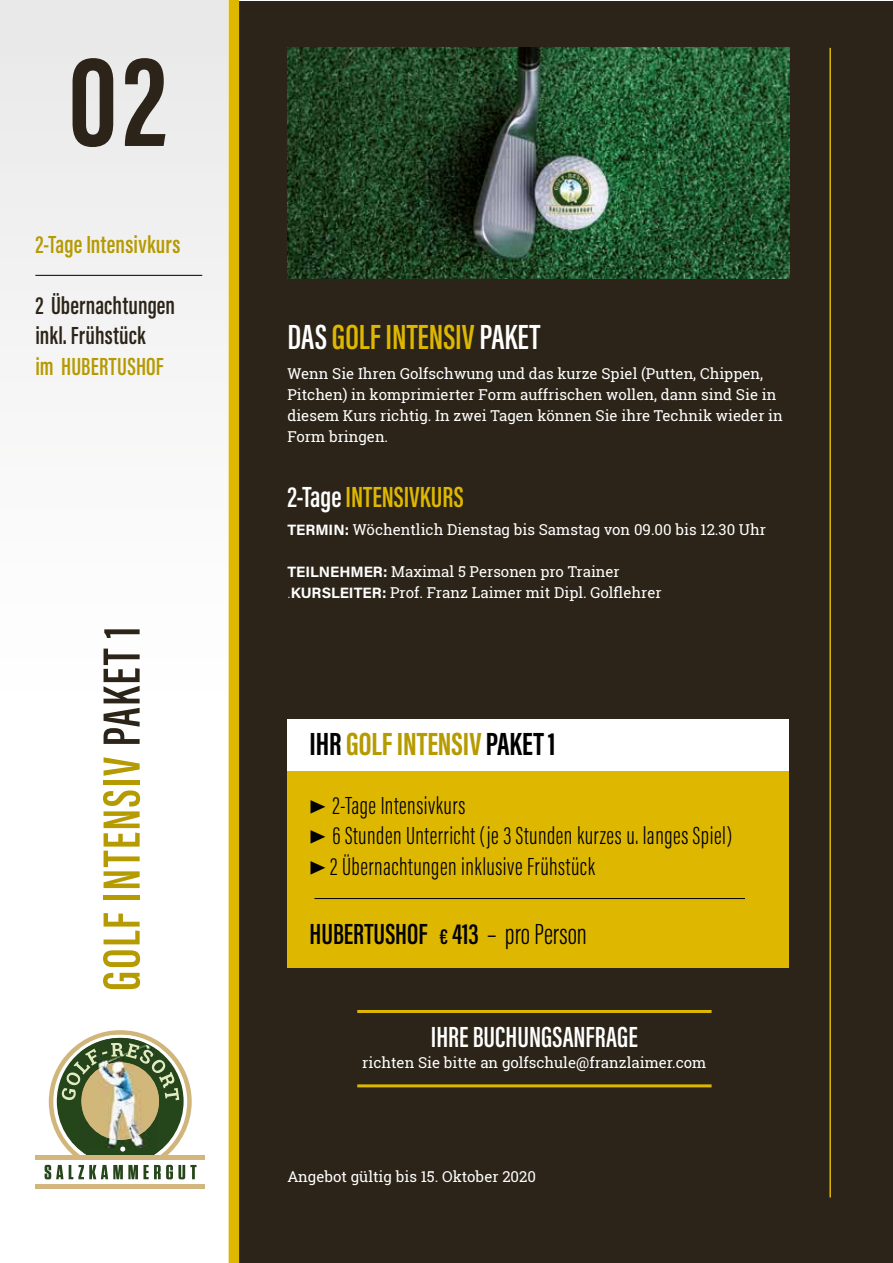
<style>
.page{position:relative;width:893px;height:1263px;background:#fff}
.page>*{position:absolute;margin:0;border:0;box-sizing:border-box;transform-origin:0 0}
.t1{font:700 133.5px "Acumin Pro Extra Cond";color:#2c2418}
.t2{font:600 54px "Acumin Pro Extra Cond";letter-spacing:.03em;color:#b59a00}
.t3{font:600 36px "Acumin Pro Extra Cond";color:#deb800}
.t4{font:700 33px "Acumin Pro Extra Cond";color:#b59a00}
.t5{font:600 30px "Acumin Pro Extra Cond";color:#000}
.t6{font:600 30px "Acumin Pro Extra Cond";color:#fff}
.t7{font:600 30px "Acumin Pro Extra Cond";color:#deb800}
.t8{font:300 25.5px/30.8px "Acumin Pro Extra Cond";letter-spacing:.02em;color:#000}
.t9{font:600 25.5px "Acumin Pro Extra Cond";letter-spacing:.005em;color:#b59a00}
.t10{font:600 25.5px/30.6px "Acumin Pro Extra Cond";letter-spacing:.005em;color:#2c2418}
.t11{font:15px/21px "Roboto Slab";color:#fff}
.s1{color:#2c2418}
.s2{color:#fff}
.s3{font-family:"Acumin Pro";font-weight:700}
.s4{font-weight:300}
.s5{color:#000}
.s6{font-family:"Acumin Pro";font-weight:200;font-size:24px}
.s7{font-size:22.5px}
</style>
<div class="page">
<div style="left:234px;top:1px;width:659px;height:1261px;background:#2c2418"></div>
<hr style="left:829px;top:48px;width:2px;height:1149px;background:#deb800">
<div style="left:1px;top:1px;width:227px;height:1260px;background:linear-gradient(to bottom,#ededed,#fff)"></div>
<svg style="left:45px;top:1165px;width:151px;height:14px"></svg>
<div style="left:35px;top:1155px;width:170px;height:5px;background:#d2b67d"></div>
<div style="left:35px;top:1184px;width:170px;height:5px;background:#d2b67d"></div>
<svg style="left:49px;top:1030px;width:143px;height:125px"></svg>
<div style="left:229px;top:0;width:10px;height:1263px;background:#deb800"></div>
<hr style="left:35px;top:275px;width:167px;height:1px;background:#000">
<img style="left:287px;top:48px;width:502px;height:231px">
<div style="left:287px;top:771px;width:502px;height:197px;background:#deb800"></div>
<hr style="left:314px;top:898px;width:431px;height:1px;background:#000">
<div style="left:287px;top:719px;width:502px;height:52px;background:#fff"></div>
<hr style="left:357px;top:1010px;width:355px;height:3px;background:#deb800">
<hr style="left:357px;top:1084px;width:355px;height:3px;background:#deb800">
<h1 class="t1" style="left:68px;top:19px;width:100px">02</h1>
<h3 class="t9" style="left:35px;top:228px;width:146px">2-Tage Intensivkurs</h3>
<h3 class="t10" style="left:35px;top:290px;width:141px">2 Übernachtungen inkl. Frühstück</h3>
<h3 class="t9" style="left:35px;top:351px;width:130px">im HUBERTUSHOF</h3>
<h2 class="t2" style="left:89px;top:991px;width:366px;rotate:-90deg">GOLF INTENSIV <span class="s1">PAKET 1</span></h2>
<h3 class="t3" style="left:287px;top:315px;width:255px"><span class="s2">DAS</span> GOLF INTENSIV <span class="s2">PAKET</span></h3>
<p class="t11" style="left:287px;top:363px;width:497px">Wenn Sie Ihren Golfschwung und das kurze Spiel (Putten, Chippen, Pitchen) in komprimierter Form auffrischen wollen, dann sind Sie in diesem Kurs richtig. In zwei Tagen können Sie ihre Technik wieder in Form bringen.</p>
<h3 class="t7" style="left:287px;top:478px;width:178px"><span class="s2">2-Tage</span> INTENSIVKURS</h3>
<p class="t11" style="left:287px;top:519px;width:480px"><span class="s3">TERMIN:</span> Wöchentlich Dienstag bis Samstag von 09.00 bis 12.30 Uhr</p>
<p class="t11" style="left:287px;top:561px;width:376px"><span class="s3">TEILNEHMER:</span> Maximal 5 Personen pro Trainer <span class="s4">.</span><span class="s3">KURSLEITER:</span> Prof. Franz Laimer mit Dipl. Golflehrer</p>
<h3 class="t4" style="left:309px;top:724px;width:248px"><span class="s5">IHR</span> GOLF INTENSIV<span class="s5">PAKET 1</span></h3>
<h3 class="t8" style="left:309px;top:790px;width:424px"><span class="s6">▶</span> 2-Tage Intensivkurs<br><span class="s6">▶</span> 6 Stunden Unterricht (je 3 Stunden kurzes u. langes Spiel) <span class="s6">▶</span> 2 Übernachtungen inklusive Frühstück</h3>
<h3 class="t5" style="left:309px;top:916px;width:279px">HUBERTUSHOF <span class="s7">€</span> 413 <span class="s4">– pro Person</span></h3>
<h3 class="t6" style="left:431px;top:1018px;width:209px">IHRE BUCHUNGSANFRAGE</h3>
<p class="t11" style="left:362px;top:1052px;width:346px">richten Sie bitte an golfschule@franzlaimer.com</p>
<p class="t11" style="left:287px;top:1165px;width:250px">Angebot gültig bis 15. Oktober 2020</p>
</div>
